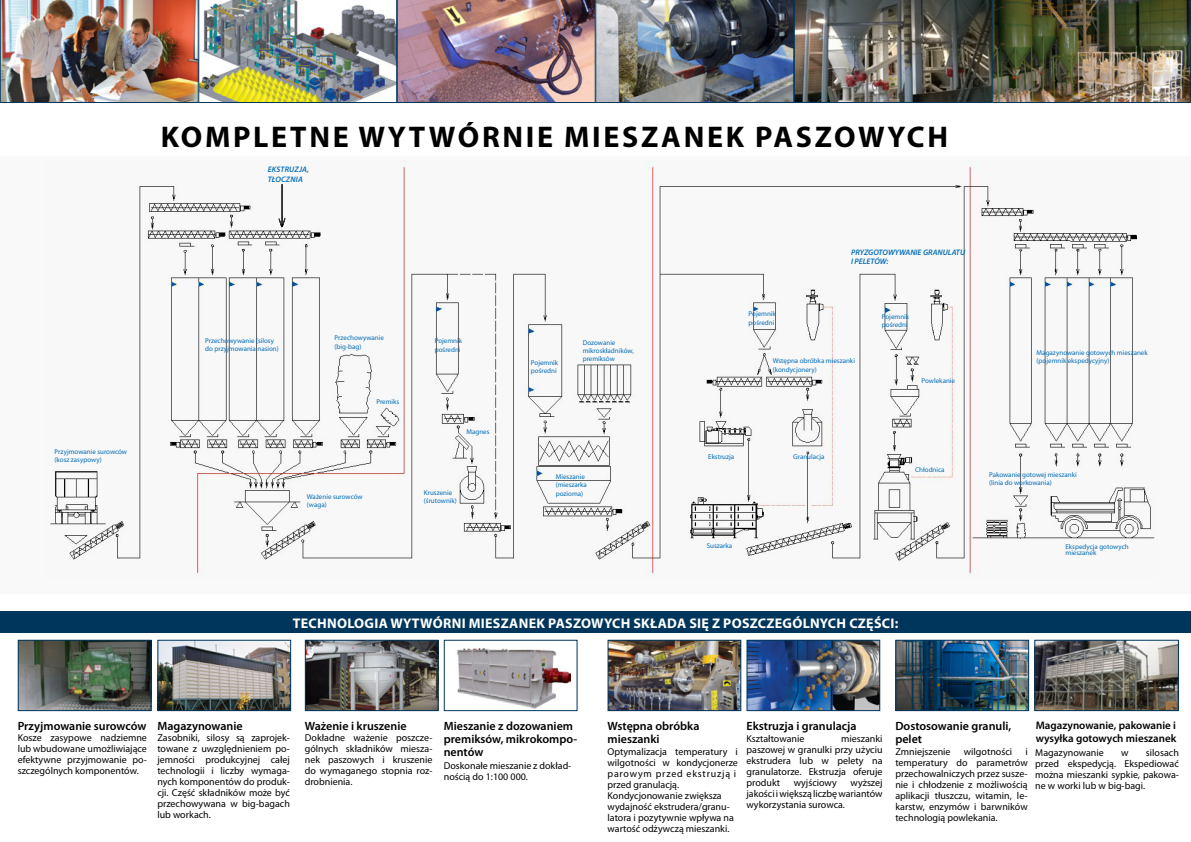
<style>
.page{position:relative;width:1191px;height:842px;background:#fff}
.page>*{position:absolute;margin:0;border:0;box-sizing:border-box;transform-origin:0 0}
.t1{font:700 30px "Myriad Pro";letter-spacing:.09em;color:#000}
.t2{font:700 14px "Myriad Pro";letter-spacing:.02em;color:#fff}
.t3{font:600 12px/13px "Myriad Pro";color:#000}
.t4{font:600 11px/13px "Myriad Pro";color:#000}
.t5{font:10px/11px "Myriad Pro";color:#000;text-align:justify}
.t6{font:italic 600 8px/9.6px "Myriad Pro";color:#006cb7}
.t7{font:italic 600 8px/9.6px "Myriad Pro";letter-spacing:.02em;color:#006cb7}
.t8{font:7px/8.4px "Myriad Pro";color:#006cb7}
.s1{font-weight:600;font-size:12px}
</style>
<div class="page">
<img style="left:159px;top:642px;width:130px;height:67px">
<div style="left:157px;top:640px;width:134px;height:71px;border:1px solid #00365b"></div>
<img style="left:20px;top:642px;width:129px;height:67px">
<div style="left:18px;top:640px;width:133px;height:71px;border:1px solid #00365b"></div>
<img style="left:457px;top:648px;width:113px;height:61px">
<div style="left:444px;top:640px;width:133px;height:71px;border:1px solid #00365b"></div>
<img style="left:307px;top:642px;width:129px;height:67px">
<div style="left:305px;top:640px;width:133px;height:71px;border:1px solid #00365b"></div>
<img style="left:897px;top:642px;width:130px;height:67px">
<div style="left:895px;top:640px;width:134px;height:71px;border:1px solid #00365b"></div>
<img style="left:748px;top:642px;width:130px;height:67px">
<div style="left:746px;top:640px;width:134px;height:71px;border:1px solid #00365b"></div>
<div style="left:0;top:612px;width:1191px;height:21px;background:#00365b"></div>
<img style="left:609px;top:642px;width:130px;height:67px">
<div style="left:607px;top:640px;width:134px;height:71px;border:1px solid #00365b"></div>
<div style="left:0;top:156px;width:1191px;height:438px;background:#faf9f9"></div>
<img style="left:50px;top:160px;width:1105px;height:415px">
<img style="left:1036px;top:642px;width:141px;height:67px">
<div style="left:1034px;top:640px;width:145px;height:71px;border:1px solid #00365b"></div>
<img style="left:0;top:0;width:1191px;height:103px">
<svg style="left:278px;top:184px;width:8px;height:44px"></svg>
<h1 class="t1" style="left:161px;top:118px;width:789px">KOMPLETNE WYTWÓRNIE MIESZANEK PASZOWYCH</h1>
<p class="t8" style="left:55px;top:447px;width:74px">Przyjmowanie surowców (kosz zasypowy)</p>
<p class="t7" style="left:268px;top:165px;width:43px">EKSTRUZJA,<br>TŁOCZNIA</p>
<p class="t8" style="left:334px;top:334px;width:51px">Przechowywanie (big-bag)</p>
<p class="t8" style="left:205px;top:336px;width:75px">Przechowywanie (silosy do przyjmowania nasion)</p>
<p class="t8" style="left:435px;top:337px;width:29px">Pojemnik pośredni</p>
<p class="t8" style="left:376px;top:397px;width:24px">Premiks</p>
<p class="t8" style="left:307px;top:492px;width:57px">Ważenie surowców (waga)</p>
<p class="t8" style="left:466px;top:427px;width:25px">Magnes</p>
<p class="t8" style="left:424px;top:488px;width:34px;line-height:8px">Kruszenie (śrutownik)</p>
<p class="t8" style="left:531px;top:358px;width:29px">Pojemnik pośredni</p>
<p class="t8" style="left:583px;top:338px;width:53px;line-height:8px">Dozowanie mikroskładników, premiksów</p>
<p class="t8" style="left:556px;top:473px;width:33px">Mieszanie (mieszarka pozioma)</p>
<p class="t6" style="left:851px;top:247px;width:116px">PRYZGOTOWYWANIE GRANULATU<br>I PELETÓW:</p>
<p class="t8" style="left:748px;top:310px;width:29px">Pojemnik pośredni</p>
<p class="t8" style="left:882px;top:312px;width:29px">Pojemnik pośredni</p>
<p class="t8" style="left:1036px;top:348px;width:113px">Magazynowanie gotowych mieszanek</p>
<p class="t8" style="left:772px;top:356px;width:84px">Wstępna obróbka mieszanki</p>
<p class="t8" style="left:1036px;top:356px;width:74px">(pojemnik ekspedycyjny)</p>
<p class="t8" style="left:772px;top:365px;width:45px">(kondycjonery)</p>
<p class="t8" style="left:921px;top:376px;width:35px">Powlekanie</p>
<p class="t8" style="left:708px;top:452px;width:28px">Ekstruzja</p>
<p class="t8" style="left:793px;top:452px;width:33px">Granulacja</p>
<p class="t8" style="left:707px;top:541px;width:27px">Suszarka</p>
<p class="t8" style="left:915px;top:466px;width:31px">Chłodnica</p>
<p class="t8" style="left:989px;top:470px;width:89px;line-height:8px">Pakowanie gotowej mieszanki (linia do workowania)</p>
<p class="t8" style="left:1065px;top:543px;width:65px;line-height:6px">Ekspedycja gotowych mieszanek</p>
<h2 class="t2" style="left:293px;top:614px;width:607px">TECHNOLOGIA WYTWÓRNI MIESZANEK PASZOWYCH SKŁADA SIĘ Z POSZCZEGÓLNYCH CZĘŚCI:</h2>
<p class="t3" style="left:305px;top:719px;width:103px">Ważenie i kruszenie</p>
<p class="t3" style="left:18px;top:719px;width:130px">Przyjmowanie surowców</p>
<p class="t3" style="left:607px;top:719px;width:93px">Wstępna obróbka</p>
<p class="t5" style="left:305px;top:732px;width:129px">Dokładne ważenie poszcze-</p>
<p class="t3" style="left:607px;top:732px;width:54px">mieszanki</p>
<p class="t5" style="left:305px;top:743px;width:129px">gólnych składników miesza&shy;nek paszowych i kruszenie do wymaganego stopnia roz&shy;drobnienia.</p>
<p class="t3" style="left:444px;top:719px;width:135px">Mieszanie z dozowaniem premiksów, mikrokompo&shy;nentów</p>
<p class="t3" style="left:157px;top:719px;width:87px">Magazynowanie</p>
<p class="t5" style="left:18px;top:732px;width:131px">Kosze zasypowe nadziemne lub wbudowane umożliwiające efektywne przyjmowanie po&shy;szczególnych komponentów.</p>
<p class="t5" style="left:157px;top:732px;width:134px">Zasobniki, silosy są zaprojek&shy;towane z uwzględnieniem po&shy;jemności produkcyjnej całej technologii i liczby wymaga&shy;nych komponentów do produk&shy;cji. Część składników może być przechowywana w big-bagach lub workach.</p>
<p class="t5" style="left:607px;top:745px;width:132px;text-align:left">Optymalizacja temperatury i wilgotności w kondycjonerze parowym przed ekstruzją i przed granulacją.<br>Kondycjonowanie zwiększa wydajność ekstrudera/granu&shy;latora i pozytywnie wpływa na wartość odżywczą mieszanki.</p>
<p class="t5" style="left:444px;top:760px;width:129px">Doskonałe mieszanie z dokład&shy;nością do 1:100 000.</p>
<p class="t3" style="left:746px;top:719px;width:112px">Ekstruzja i granulacja</p>
<p class="t4" style="left:1035px;top:718px;width:142px">Magazynowanie, pakowanie i wysyłka gotowych mieszanek</p>
<p class="t3" style="left:895px;top:719px;width:117px">Dostosowanie granuli,</p>
<p class="t5" style="left:746px;top:733px;width:177px;text-align:left;text-indent:95px">mieszanki <span class="s1">pelet </span>paszowej w granulki przy użyciu ekstrudera lub w pelety na granulatorze. Ekstruzja oferuje<br>produkt</p>
<p class="t5" style="left:746px;top:733px;width:59px">Kształtowanie</p>
<p class="t5" style="left:895px;top:746px;width:57px">Zmniejszenie</p>
<p class="t5" style="left:964px;top:746px;width:50px">wilgotności</p>
<p class="t5" style="left:895px;top:746px;width:134px;text-indent:130px">i temperatury do parametrów przechowalniczych przez susze&shy;nie i chłodzenie z możliwością aplikacji tłuszczu, witamin, le&shy;karstw, enzymów i barwników technologią powlekania.</p>
<p class="t5" style="left:1035px;top:747px;width:145px;text-indent:111px">silosach przed ekspedycją. Ekspediować można mieszanki sypkie, pakowa&shy;ne w worki lub w big-bagi.</p>
<p class="t5" style="left:1035px;top:747px;width:70px">Magazynowanie</p>
<p class="t5" style="left:1121px;top:747px;width:9px">w</p>
<p class="t5" style="left:793px;top:777px;width:45px">wyjściowy</p>
<p class="t5" style="left:746px;top:777px;width:138px;text-indent:104px">wyższej jakości i większą liczbę wariantów wykorzystania surowca.</p>
</div>
